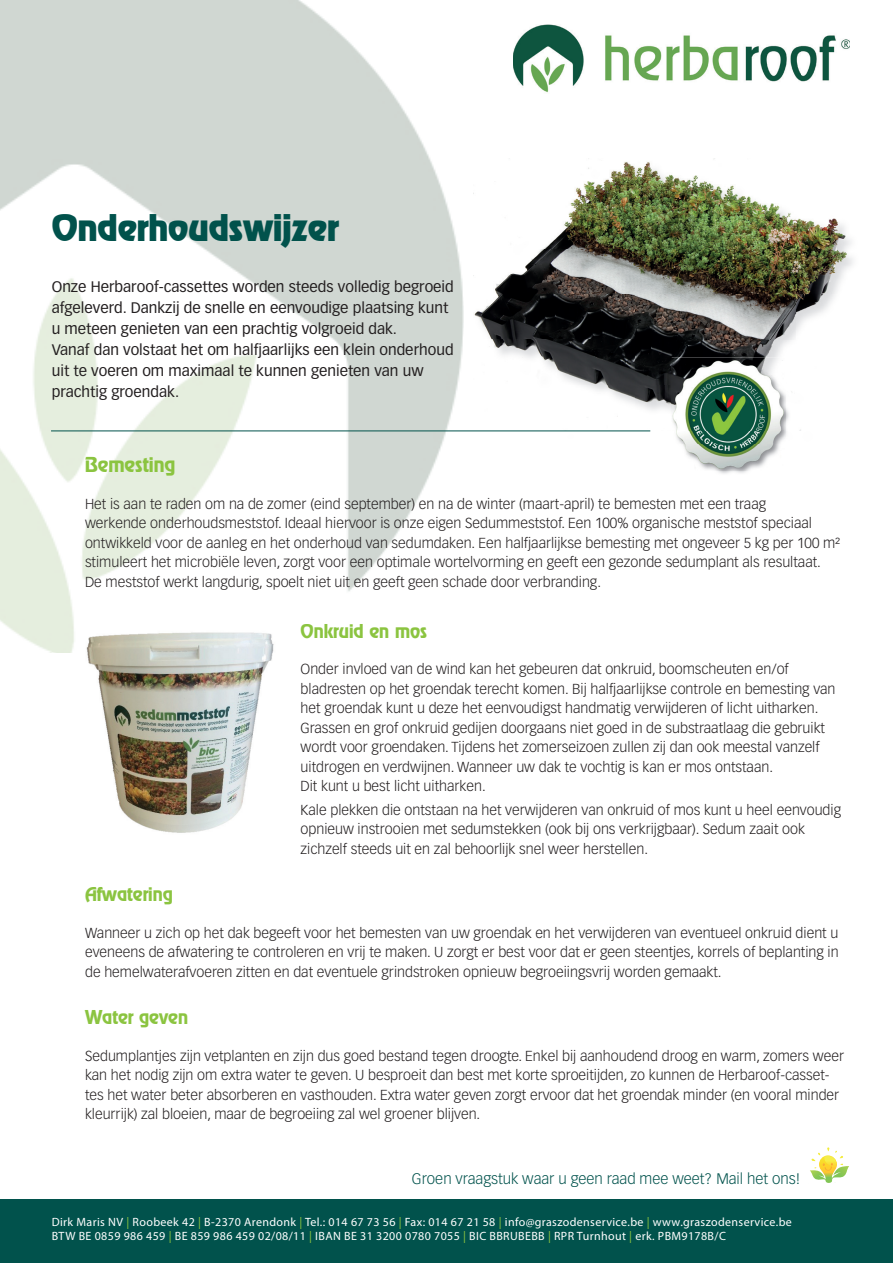
<style>
.page{position:relative;width:893px;height:1263px;background:#fff}
.page>*{position:absolute;margin:0;border:0;box-sizing:border-box;transform-origin:0 0}
.t1{font:700 37.5px "Ragtime";color:#01524c}
.t2{font:600 21px "Ragtime";color:#8bc440}
.t3{font:600 19.5px "Ragtime";color:#8bc440}
.t4{font:15px/21px "Vectora LT Std";color:#231f20}
.t5{font:300 15px "Vectora LT Std";color:#01524c}
.t6{font:300 14.25px/19.5px "Vectora LT Std";color:#231f20}
.t7{font:12px/14.4px "Myriad Pro";letter-spacing:.03em;color:#fff}
.s1{color:#8bc440}
</style>
<div class="page">
<img style="left:0;top:0;width:463px;height:653px">
<img style="left:513px;top:25px;width:337px;height:68px">
<div style="left:0;top:1200px;width:893px;height:63px;background:#01524c"></div>
<img style="left:474px;top:158px;width:322px;height:227px">
<img style="left:796px;top:218px;width:54px;height:213px">
<img style="left:474px;top:385px;width:198px;height:46px">
<img style="left:791px;top:385px;width:6px;height:46px">
<img style="left:785px;top:359px;width:6px;height:72px">
<img style="left:672px;top:357px;width:113px;height:2px">
<img style="left:672px;top:359px;width:113px;height:112px">
<hr style="left:51px;top:431px;width:599px;height:1px;background:#01524c">
<img style="left:85px;top:630px;width:190px;height:203px">
<svg style="left:810px;top:1147px;width:39px;height:36px"></svg>
<h1 class="t1" style="left:52px;top:205px;width:288px">Onderhoudswijzer</h1>
<p class="t4" style="left:52px;top:276px;width:404px">Onze Herbaroof-cassettes worden steeds volledig begroeid afgeleverd. Dankzij de snelle en eenvoudige plaatsing kunt u meteen genieten van een prachtig volgroeid dak.<br>Vanaf dan volstaat het om halfjaarlijks een klein onderhoud uit te voeren om maximaal te kunnen genieten van uw prachtig groendak.</p>
<h2 class="t2" style="left:85px;top:452px;width:92px">Bemesting</h2>
<p class="t6" style="left:85px;top:494px;width:757px">Het is aan te raden om na de zomer (eind september) en na de winter (maart-april) te bemesten met een traag<br>werkende onderhoudsmeststof. Ideaal hiervoor is onze eigen Sedummeststof. Een 100% organische meststof speciaal ontwikkeld voor de aanleg en het onderhoud van sedumdaken. Een halfjaarlijkse bemesting met ongeveer 5 kg per 100 m² stimuleert het microbiële leven, zorgt voor een optimale wortelvorming en geeft een gezonde sedumplant als resultaat.<br>De meststof werkt langdurig, spoelt niet uit en geeft geen schade door verbranding.</p>
<h3 class="t3" style="left:301px;top:619px;width:128px">Onkruid en mos</h3>
<p class="t6" style="left:301px;top:660px;width:536px">Onder invloed van de wind kan het gebeuren dat onkruid, boomscheuten en/of bladresten op het groendak terecht komen. Bij halfjaarlijkse controle en bemesting van het groendak kunt u deze het eenvoudigst handmatig verwijderen of licht uitharken.<br>Grassen en grof onkruid gedijen doorgaans niet goed in de substraatlaag die gebruikt wordt voor groendaken. Tijdens het zomerseizoen zullen zij dan ook meestal vanzelf uitdrogen en verdwijnen. Wanneer uw dak te vochtig is kan er mos ontstaan.<br>Dit kunt u best licht uitharken.</p>
<p class="t6" style="left:301px;top:800px;width:542px">Kale plekken die ontstaan na het verwijderen van onkruid of mos kunt u heel eenvoudig opnieuw instrooien met sedumstekken (ook bij ons verkrijgbaar). Sedum zaait ook zichzelf steeds uit en zal behoorlijk snel weer herstellen.</p>
<h3 class="t3" style="left:85px;top:883px;width:89px">Afwatering</h3>
<p class="t6" style="left:85px;top:923px;width:755px;text-align:justify">Wanneer u zich op het dak begeeft voor het bemesten van uw groendak en het verwijderen van eventueel onkruid dient u eveneens de afwatering te controleren en vrij te maken. U zorgt er best voor dat er geen steentjes, korrels of beplanting in de hemelwaterafvoeren zitten en dat eventuele grindstroken opnieuw begroeiingsvrij worden gemaakt.</p>
<h3 class="t3" style="left:85px;top:1006px;width:105px">Water geven</h3>
<p class="t6" style="left:85px;top:1046px;width:760px">Sedumplantjes zijn vetplanten en zijn dus goed bestand tegen droogte. Enkel bij aanhoudend droog en warm, zomers weer kan het nodig zijn om extra water te geven. U besproeit dan best met korte sproeitijden, zo kunnen de Herbaroof-casset&shy;tes het water beter absorberen en vasthouden. Extra water geven zorgt ervoor dat het groendak minder (en vooral minder kleurrijk) zal bloeien, maar de begroeiing zal wel groener blijven.</p>
<p class="t5" style="left:412px;top:1170px;width:390px">Groen vraagstuk waar u geen raad mee weet? Mail het ons!</p>
<p class="t7" style="left:52px;top:1214px;width:742px">Dirk Maris NV <span class="s1">|</span> Roobeek 42 <span class="s1">|</span> B-2370 Arendonk <span class="s1">|</span> Tel.: 014 67 73 56 <span class="s1">|</span> Fax: 014 67 21 58 <span class="s1">|</span> info@graszodenservice.be <span class="s1">|</span> www.graszodenservice.be<br>BTW BE 0859 986 459 <span class="s1">|</span> BE 859 986 459 02/08/11 <span class="s1">|</span> IBAN BE 31 3200 0780 7055 <span class="s1">|</span> BIC BBRUBEBB <span class="s1">|</span> RPR Turnhout <span class="s1">|</span> erk. PBM9178B/C</p>
</div>
